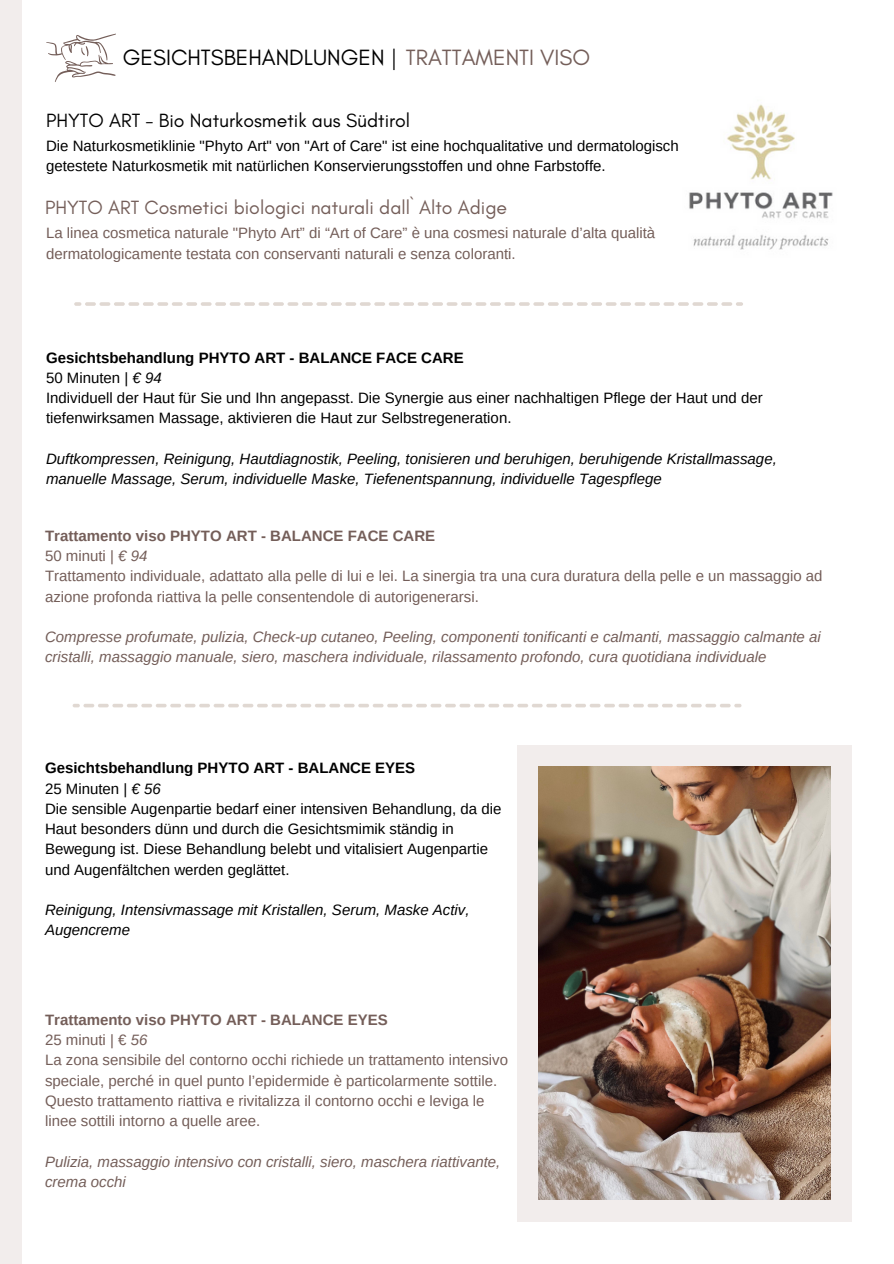
<style>
.page{position:relative;width:894px;height:1264px;background:#fff}
.page>*{position:absolute;margin:0;border:0;box-sizing:border-box;transform-origin:0 0}
.t1{font:22.5px "Glacial Indifference";color:#000}
.t2{font:19.5px "Glacial Indifference";color:#745e59}
.t3{font:19.5px "Glacial Indifference";color:#000}
.t4{font:15px/20.2px "Arimo";color:#745e59}
.t5{font:15px/20.2px "Arimo";color:#000}
.t6{font:italic 15px/20.2px "Arimo";color:#745e59}
.t7{font:italic 15px/20.2px "Arimo";color:#000}
.t8{font:700 15px "Arimo";color:#000}
.t9{font:700 15px "Arimo";color:#745e59}
.s1{color:#745e59}
.s2{font-style:italic}
</style>
<div class="page">
<div style="left:0;top:0;width:21px;height:1263px;background:#f2edec"></div>
<img style="left:689px;top:104px;width:144px;height:146px">
<svg style="left:46px;top:34px;width:70px;height:48px"></svg>
<div style="left:517px;top:744px;width:334px;height:477px;background:#f2edec"></div>
<img style="left:538px;top:766px;width:292px;height:433px">
<svg style="left:74px;top:302px;width:668px;height:3px"></svg>
<svg style="left:73px;top:704px;width:668px;height:3px"></svg>
<h2 class="t1" style="left:123px;top:44px;width:468px">GESICHTSBEHANDLUNGEN | <span class="s1">TRATTAMENTI VISO</span></h2>
<h2 class="t3" style="left:46px;top:108px;width:365px">PHYTO ART - Bio Naturkosmetik aus Südtirol</h2>
<h1 class="t5" style="left:46px;top:135px;width:634px">Die Naturkosmetiklinie "Phyto Art" von "Art of Care" ist eine hochqualitative und dermatologisch getestete Naturkosmetik mit natürlichen Konservierungsstoffen und ohne Farbstoffe.</h1>
<p class="t2" style="left:45px;top:196px;width:463px">PHYTO ART Cosmetici biologici naturali dall` Alto Adige</p>
<p class="t4" style="left:46px;top:223px;width:610px">La linea cosmetica naturale "Phyto Art” di “Art of Care” è una cosmesi naturale d’alta qualità dermatologicamente testata con conservanti naturali e senza coloranti.</p>
<p class="t8" style="left:46px;top:349px;width:419px">Gesichtsbehandlung PHYTO ART - BALANCE FACE CARE</p>
<p class="t5" style="left:46px;top:367px;width:117px">50 Minuten | <span class="s2">€ 94</span></p>
<p class="t5" style="left:46px;top:388px;width:718px">Individuell der Haut für Sie und Ihn angepasst. Die Synergie aus einer nachhaltigen Pflege der Haut und der tiefenwirksamen Massage, aktivieren die Haut zur Selbstregeneration.</p>
<p class="t7" style="left:46px;top:448px;width:732px">Duftkompressen, Reinigung, Hautdiagnostik, Peeling, tonisieren und beruhigen, beruhigende Kristallmassage, manuelle Massage, Serum, individuelle Maske, Tiefenentspannung, individuelle Tagespflege</p>
<p class="t9" style="left:45px;top:527px;width:391px">Trattamento viso PHYTO ART - BALANCE FACE CARE</p>
<p class="t4" style="left:45px;top:546px;width:104px">50 minuti | <span class="s2">€ 94</span></p>
<p class="t4" style="left:45px;top:566px;width:778px">Trattamento individuale, adattato alla pelle di lui e lei. La sinergia tra una cura duratura della pelle e un massaggio ad azione profonda riattiva la pelle consentendole di autorigenerarsi.</p>
<p class="t6" style="left:45px;top:627px;width:777px">Compresse profumate, pulizia, Check-up cutaneo, Peeling, componenti tonificanti e calmanti, massaggio calmante ai cristalli, massaggio manuale, siero, maschera individuale, rilassamento profondo, cura quotidiana individuale</p>
<p class="t8" style="left:45px;top:759px;width:371px">Gesichtsbehandlung PHYTO ART - BALANCE EYES</p>
<p class="t5" style="left:45px;top:778px;width:117px">25 Minuten | <span class="s2">€ 56</span></p>
<p class="t5" style="left:45px;top:798px;width:457px">Die sensible Augenpartie bedarf einer intensiven Behandlung, da die Haut besonders dünn und durch die Gesichtsmimik ständig in Bewegung ist. Diese Behandlung belebt und vitalisiert Augenpartie und Augenfältchen werden geglättet.</p>
<p class="t7" style="left:45px;top:899px;width:426px">Reinigung, Intensivmassage mit Kristallen, Serum, Maske Activ,<br>Augencreme</p>
<p class="t9" style="left:45px;top:1011px;width:344px">Trattamento viso PHYTO ART - BALANCE EYES</p>
<p class="t4" style="left:45px;top:1029px;width:104px">25 minuti | € <span class="s2">56</span></p>
<p class="t4" style="left:45px;top:1049px;width:464px">La zona sensibile del contorno occhi richiede un trattamento intensivo speciale, perché in quel punto l’epidermide è particolarmente sottile.<br>Questo trattamento riattiva e rivitalizza il contorno occhi e leviga le linee sottili intorno a quelle aree.</p>
<p class="t6" style="left:45px;top:1151px;width:457px">Pulizia, massaggio intensivo con cristalli, siero, maschera riattivante, crema occhi</p>
</div>
